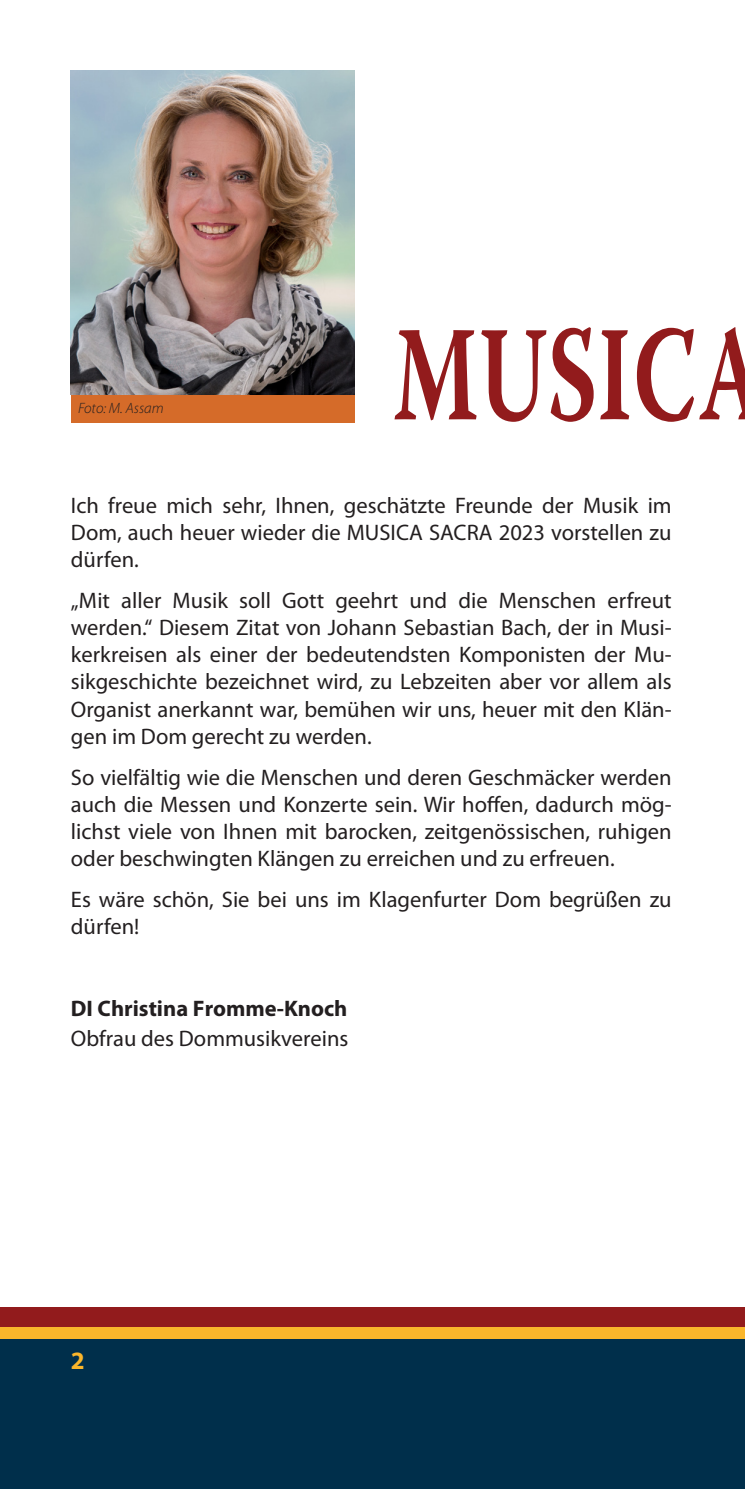
<style>
.page{position:relative;width:745px;height:1489px;background:#fff}
.page>*{position:absolute;margin:0;border:0;box-sizing:border-box;transform-origin:0 0}
.t1{font:700 135px "Warnock Pro";letter-spacing:.01em;color:#921b1c;scale:.67 1}
.t2{font:700 25px "Myriad Pro";color:#fab62b}
.t3{font:22.5px/27px "Myriad Pro";color:#231f20;text-align:justify}
.t4{font:700 22.5px "Myriad Pro";color:#231f20}
.t5{font:italic 300 15px "Myriad Pro";color:#231f20}
</style>
<div class="page">
<div style="left:0;top:1306px;width:744px;height:182px;background:#921b1c"></div>
<div style="left:0;top:1333px;width:744px;height:155px;background:#002f4b"></div>
<div style="left:0;top:1327px;width:744px;height:11px;background:#fab62b"></div>
<div style="left:71px;top:395px;width:283px;height:27px;background:#d56b29"></div>
<img style="left:71px;top:71px;width:283px;height:324px">
<p class="t5" style="left:78px;top:400px;width:87px">Foto: M. Assam</p>
<h1 class="t1" style="left:393px;top:293px;width:555px">MUSICA</h1>
<p class="t3" style="left:71px;top:492px;width:602px">Ich freue mich sehr, Ihnen, geschätzte Freunde der Musik im Dom, auch heuer wieder die MUSICA SACRA 2023 vorstellen zu dürfen.</p>
<p class="t3" style="left:71px;top:588px;width:602px">„Mit aller Musik soll Gott geehrt und die Menschen erfreut werden.“ Diesem Zitat von Johann Sebastian Bach, der in Musi&shy;kerkreisen als einer der bedeutendsten Komponisten der Mu&shy;sikgeschichte bezeichnet wird, zu Lebzeiten aber vor allem als Organist anerkannt war, bemühen wir uns, heuer mit den Klän&shy;gen im Dom gerecht zu werden.</p>
<p class="t3" style="left:71px;top:764px;width:602px">So vielfältig wie die Menschen und deren Geschmäcker werden auch die Messen und Konzerte sein. Wir hoffen, dadurch mög&shy;lichst viele von Ihnen mit barocken, zeitgenössischen, ruhigen oder beschwingten Klängen zu erreichen und zu erfreuen.</p>
<p class="t3" style="left:71px;top:886px;width:602px">Es wäre schön, Sie bei uns im Klagenfurter Dom begrüßen zu dürfen!</p>
<p class="t4" style="left:71px;top:996px;width:278px">DI Christina Fromme-Knoch</p>
<p class="t3" style="left:71px;top:1025px;width:279px">Obfrau des Dommusikvereins</p>
<p class="t2" style="left:71px;top:1346px;width:15px">2</p>
</div>
